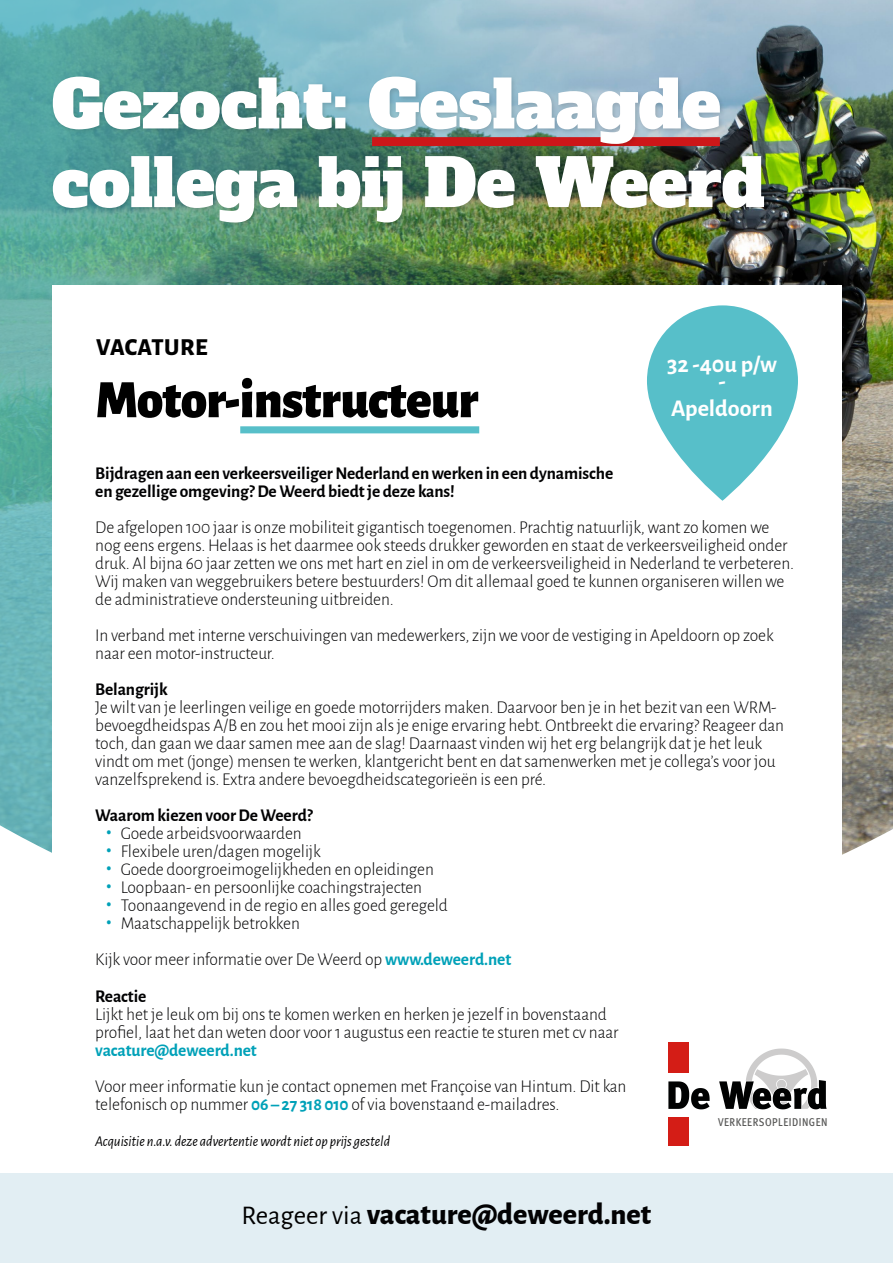
<style>
.page{position:relative;width:893px;height:1263px;background:#fff}
.page>*{position:absolute;margin:0;border:0;box-sizing:border-box;transform-origin:0 0}
.t1{font:65.55px/78.6px "Alfa Slab One";color:#fff}
.t2{font:900 54px "Alegreya Sans";letter-spacing:-.01em;color:#000}
.t3{font:800 30px "Alegreya Sans";color:#020203}
.t4{font:700 24.15px/17.1px "Alegreya Sans";color:#fff;text-align:center}
.t5{font:800 24px "Alegreya Sans";letter-spacing:.015em;color:#000}
.t6{font:300 18px/18px "Alegreya Sans";letter-spacing:-.005em;color:#020203}
.t7{font:700 18px/18px "Alegreya Sans";letter-spacing:-.005em;color:#020203}
.t8{font:700 18px "Alegreya Sans";letter-spacing:-.005em;color:#00a1b8}
.t9{font:italic 15px "Alegreya Sans";letter-spacing:-.005em;color:#020203}
.t10{font:500 condensed 11.4px "Meta Pro";letter-spacing:.045em;color:#575756}
.s1{font-weight:700}
.s2{font-family:"Source Sans Pro";font-weight:700;font-size:21px;color:#00a1b8}
.s3{font-weight:700;color:#00a1b8}
.s4{font-weight:400;font-size:27px;color:#000}
</style>
<div class="page">
<img style="left:0;top:0;width:893px;height:593px">
<div style="left:52px;top:286px;width:789px;height:713px;background:#fff"></div>
<div style="left:240px;top:426px;width:239px;height:7px;background:#57bfc9"></div>
<svg style="left:0;top:593px;width:893px;height:581px"></svg>
<div style="left:0;top:1174px;width:893px;height:89px;background:#e2eef3"></div>
<svg style="left:647px;top:305px;width:151px;height:196px;fill:#57bfc9"></svg>
<div style="left:50px;top:74px;width:720px;height:154px;background:#000;opacity:.15"></div>
<svg style="left:668px;top:1048px;width:159px;height:61px"></svg>
<div style="left:668px;top:1042px;width:21px;height:31px;background:#d41d16"></div>
<div style="left:668px;top:1117px;width:21px;height:29px;background:#d41d16"></div>
<h1 class="t1" style="left:52px;top:59px;width:714px">Gezocht: Geslaagde collega bij De Weerd</h1>
<h3 class="t5" style="left:96px;top:329px;width:113px">VACATURE</h3>
<h2 class="t2" style="left:96px;top:356px;width:384px">Motor-instructeur</h2>
<h3 class="t4" style="left:667px;top:354px;width:111px">32 -40u p/w -</h3>
<h3 class="t4" style="left:671px;top:398px;width:103px">Apeldoorn</h3>
<p class="t7" style="left:95px;top:463px;width:519px">Bijdragen aan een verkeersveiliger Nederland en werken in een dynamische en gezellige omgeving? De Weerd biedt je deze kans!</p>
<p class="t6" style="left:95px;top:517px;width:700px">De afgelopen 100 jaar is onze mobiliteit gigantisch toegenomen. Prachtig natuurlijk, want zo komen we nog eens ergens. Helaas is het daarmee ook steeds drukker geworden en staat de verkeersveiligheid onder druk. Al bijna 60 jaar zetten we ons met hart en ziel in om de verkeersveiligheid in Nederland te verbeteren.<br>Wij maken van weggebruikers betere bestuurders! Om dit allemaal goed te kunnen organiseren willen we de administratieve ondersteuning uitbreiden.</p>
<p class="t6" style="left:95px;top:625px;width:680px">In verband met interne verschuivingen van medewerkers, zijn we voor de vestiging in Apeldoorn op zoek naar een motor-instructeur.</p>
<p class="t7" style="left:95px;top:679px;width:74px">Belangrijk</p>
<p class="t6" style="left:95px;top:697px;width:690px">Je wilt van je leerlingen veilige en goede motorrijders maken. Daarvoor ben je in het bezit van een WRM&shy;bevoegdheidspas A/B en zou het mooi zijn als je enige ervaring hebt. Ontbreekt die ervaring? Reageer dan toch, dan gaan we daar samen mee aan de slag! Daarnaast vinden wij het erg belangrijk dat je het leuk vindt om met (jonge) mensen te werken, klantgericht bent en dat samenwerken met je collega’s voor jou vanzelfsprekend is. Extra andere bevoegdheidscategorieën is een pré.</p>
<p class="t6" style="left:106px;top:805px;width:344px;text-indent:-10px"><span class="s1">Waarom kiezen voor De Weerd?<br></span><span class="s2">·</span> Goede arbeidsvoorwaarden<br><span class="s2">·</span> Flexibele uren/dagen mogelijk<br><span class="s2">·</span> Goede doorgroeimogelijkheden en opleidingen<br><span class="s2">·</span> Loopbaan- en persoonlijke coachingstrajecten<br><span class="s2">·</span> Toonaangevend in de regio en alles goed geregeld <span class="s2">·</span> Maatschappelijk betrokken</p>
<p class="t6" style="left:95px;top:949px;width:417px">Kijk voor meer informatie over De Weerd op <span class="s3">www.deweerd.net</span></p>
<p class="t7" style="left:95px;top:986px;width:53px">Reactie</p>
<p class="t6" style="left:95px;top:1004px;width:525px">Lijkt het je leuk om bij ons te komen werken en herken je jezelf in bovenstaand profiel, laat het dan weten door voor 1 augustus een reactie te sturen met cv naar</p>
<p class="t8" style="left:95px;top:1037px;width:163px">vacature@deweerd.net</p>
<p class="t6" style="left:95px;top:1076px;width:533px">Voor meer informatie kun je contact opnemen met Françoise van Hintum. Dit kan telefonisch op nummer <span class="s3">06 – 27 318 010</span> of via bovenstaand e-mailadres.</p>
<p class="t9" style="left:95px;top:1131px;width:296px">Acquisitie n.a.v. deze advertentie wordt niet op prijs gesteld</p>
<h3 class="t3" style="left:242px;top:1192px;width:411px"><span class="s4">Reageer via</span> vacature@deweerd.net</h3>
<p class="t10" style="left:718px;top:1114px;width:111px">VERKEERSOPLEIDINGEN</p>
</div>
